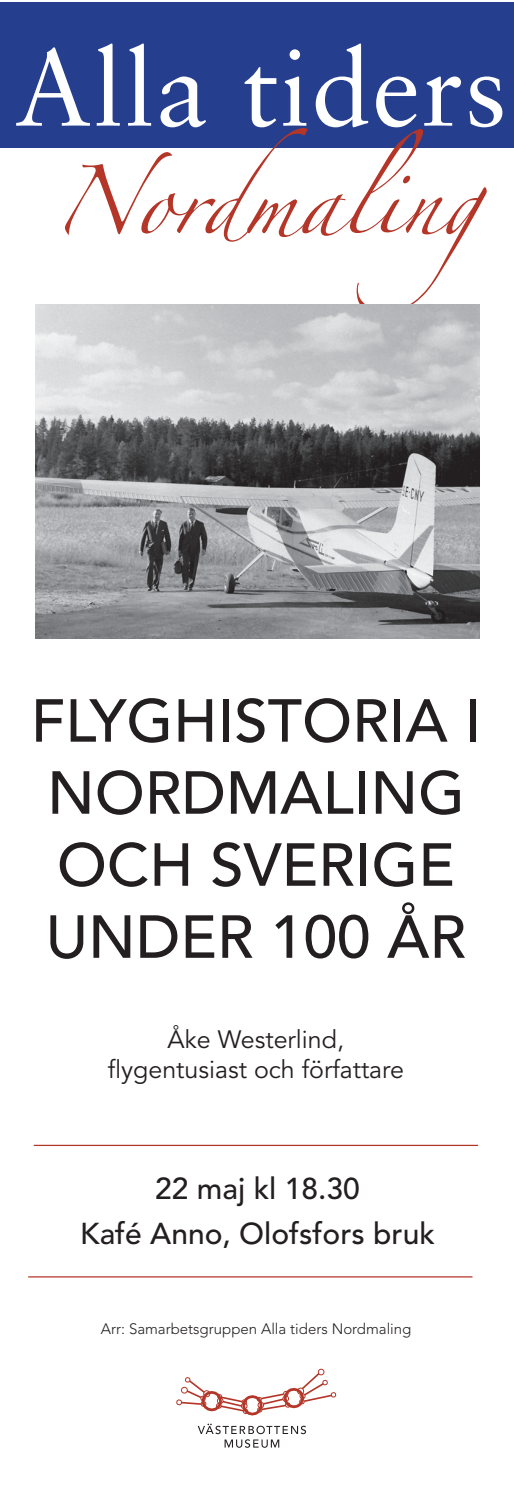
<style>
.page{position:relative;width:514px;height:1489px;background:#fff}
.page>*{position:absolute;margin:0;border:0;box-sizing:border-box;transform-origin:0 0}
.t1{font:107.62px "Sabon LT Std";letter-spacing:.015em;color:#fff}
.t2{font:61.75px "Zapfino";color:#b43628}
.t3{font:500 60px/72px "Avenir LT Std";color:#231f20}
.t4{font:500 30px/45px "Avenir LT Std";color:#231f20;text-align:center}
.t5{font:25px/30px "Avenir LT Std";color:#231f20;text-align:center}
.t6{font:300 15px "Avenir LT Std";color:#231f20}
</style>
<div class="page">
<div style="left:0;top:2px;width:514px;height:146px;background:#253f8e"></div>
<hr style="left:28px;top:1276px;width:444px;height:1px;background:#b43628">
<hr style="left:34px;top:1144px;width:444px;height:1px;background:#b43628">
<svg style="left:224px;top:1439px;width:55px;height:8px"></svg>
<svg style="left:176px;top:1368px;width:160px;height:65px"></svg>
<img style="left:35px;top:304px;width:444px;height:334px">
<h1 class="t1" style="left:14px;top:24px;width:494px">Alla tiders</h1>
<p class="t2" style="left:53px;top:175px;width:521px">Nordmaling</p>
<p class="t3" style="left:31px;top:686px;width:452px">FLYGHISTORIA I<br>NORDMALING<br>OCH SVERIGE<br>UNDER 100 ÅR</p>
<p class="t5" style="left:108px;top:1024px;width:298px">Åke Westerlind, flygentusiast och författare</p>
<p class="t4" style="left:80px;top:1166px;width:356px">22 maj kl 18.30<br>Kafé Anno, Olofsfors bruk</p>
<p class="t6" style="left:101px;top:1319px;width:312px">Arr: Samarbetsgruppen Alla tiders Nordmaling</p>
</div>
